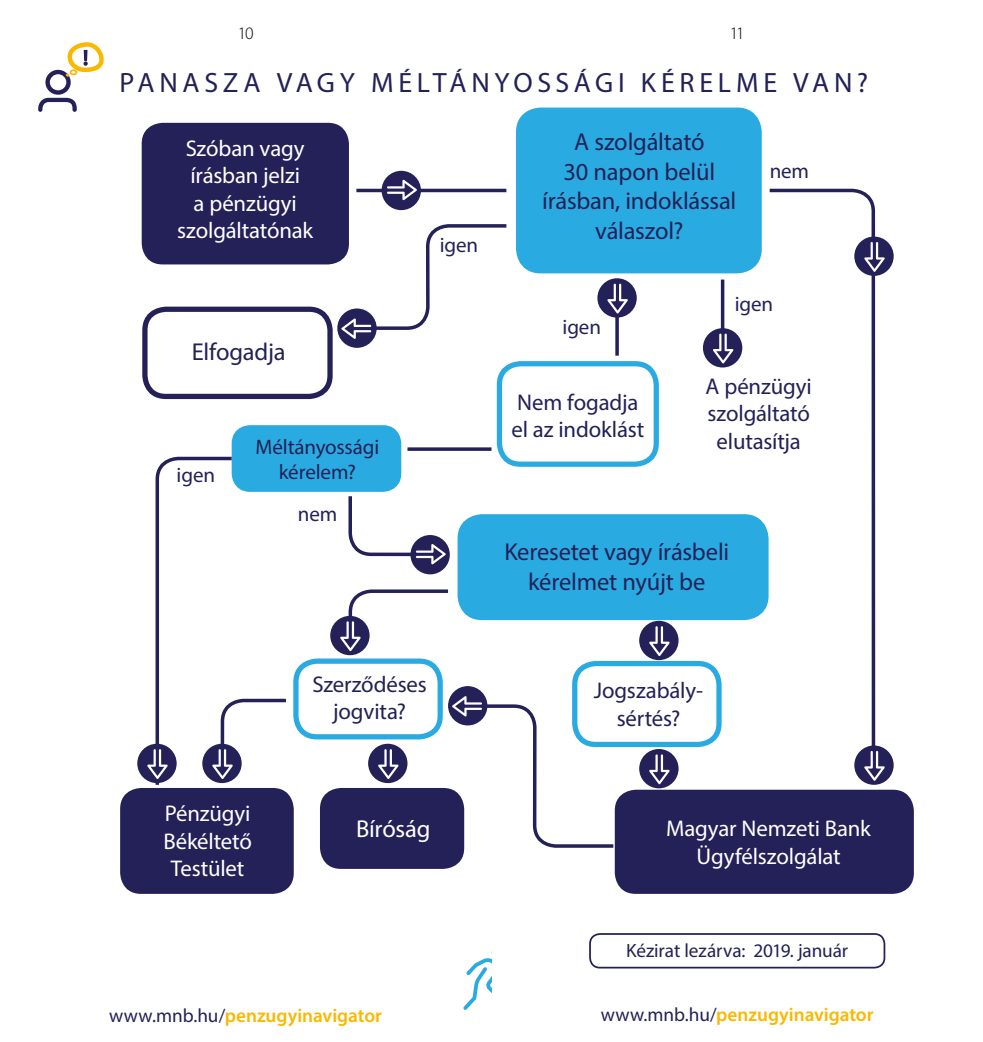
<style>
.page{position:relative;width:983px;height:1042px;background:#fff}
.page>*{position:absolute;margin:0;border:0;box-sizing:border-box;transform-origin:0 0}
.t1{font:28px "Myriad Pro";letter-spacing:.165em;color:#232157}
.t2{font:24.5px/29.4px "Myriad Pro";letter-spacing:-.01em;color:#232157;text-align:center}
.t3{font:24.5px "Myriad Pro";letter-spacing:-.01em;color:#fff}
.t4{font:22.75px/27.7px "Myriad Pro";letter-spacing:-.005em;color:#fff;text-align:center}
.t5{font:22.75px/27.3px "Myriad Pro";letter-spacing:-.005em;color:#232157}
.t6{font:21px/25.2px "Myriad Pro";letter-spacing:-.005em;color:#232157;text-align:center}
.P_vilagos{font:600 19.25px "Myriad Pro";letter-spacing:-.005em;color:#fbb800}
.t7{font:19.25px "Myriad Pro";letter-spacing:-.005em;color:#232157}
.t8{font:300 17.5px "Myriad Pro";color:#000}
.s1{font-weight:400;color:#232157}
</style>
<div class="page">
<div style="left:589px;top:933px;width:296px;height:35px;border:2px solid #232157;border-radius:10px"></div>
<div style="left:320px;top:788px;width:144px;height:81px;background:#232157;border-radius:21px"></div>
<div style="left:120px;top:788px;width:174px;height:106px;background:#232157;border-radius:21px"></div>
<div style="left:142px;top:307px;width:190px;height:92px;border:5px solid #232157;border-radius:21px"></div>
<div style="left:142px;top:123px;width:207px;height:141px;background:#232157;border-radius:21px"></div>
<div style="left:293px;top:658px;width:149px;height:81px;border:5px solid #29abe2;border-radius:21px"></div>
<hr style="left:356px;top:189px;width:150px;height:3px;background:#232157">
<svg style="left:452px;top:107px;width:164px;height:903px"></svg>
<svg style="left:346px;top:133px;width:105px;height:509px"></svg>
<div style="left:461px;top:518px;width:303px;height:98px;background:#29abe2;border-radius:21px"></div>
<div style="left:457px;top:514px;width:311px;height:106px;border:7px solid #29abe2;border-radius:21px"></div>
<div style="left:235px;top:429px;width:162px;height:59px;background:#29abe2;border-radius:15px"></div>
<div style="left:231px;top:425px;width:170px;height:67px;border:7px solid #29abe2;border-radius:15px"></div>
<div style="left:519px;top:111px;width:239px;height:159px;background:#29abe2;border-radius:21px"></div>
<div style="left:516px;top:108px;width:245px;height:165px;border:7px solid #29abe2;border-radius:21px"></div>
<div style="left:614px;top:790px;width:299px;height:104px;background:#232157;border-radius:21px"></div>
<div style="left:496px;top:361px;width:162px;height:106px;border:5px solid #29abe2;border-radius:21px"></div>
<div style="left:572px;top:661px;width:149px;height:86px;border:5px solid #29abe2;border-radius:21px"></div>
<svg style="left:720px;top:279px;width:4px;height:49px"></svg>
<hr style="left:615px;top:279px;width:3px;height:77px;background:#232157">
<svg style="left:766px;top:188px;width:110px;height:582px"></svg>
<svg style="left:38px;top:42px;width:66px;height:70px"></svg>
<div style="left:597px;top:278px;width:39px;height:40px;background:#232157;border-radius:50%"></div>
<svg style="left:607px;top:284px;width:20px;height:29px"></svg>
<div style="left:330px;top:616px;width:39px;height:39px;background:#232157;border-radius:50%"></div>
<svg style="left:340px;top:621px;width:20px;height:30px"></svg>
<div style="left:702px;top:328px;width:40px;height:39px;background:#232157;border-radius:50%"></div>
<svg style="left:713px;top:334px;width:20px;height:29px"></svg>
<div style="left:410px;top:535px;width:39px;height:39px;background:#232157;border-radius:50%"></div>
<svg style="left:346px;top:493px;width:99px;height:71px"></svg>
<div style="left:381px;top:171px;width:40px;height:39px;background:#232157;border-radius:50%"></div>
<svg style="left:387px;top:180px;width:30px;height:20px"></svg>
<div style="left:337px;top:308px;width:39px;height:40px;background:#232157;border-radius:50%"></div>
<svg style="left:341px;top:222px;width:168px;height:117px"></svg>
<div style="left:448px;top:686px;width:39px;height:39px;background:#232157;border-radius:50%"></div>
<svg style="left:452px;top:696px;width:30px;height:20px"></svg>
<div style="left:854px;top:236px;width:39px;height:40px;background:#232157;border-radius:50%"></div>
<svg style="left:864px;top:242px;width:20px;height:30px"></svg>
<div style="left:854px;top:745px;width:39px;height:40px;background:#232157;border-radius:50%"></div>
<svg style="left:864px;top:751px;width:20px;height:30px"></svg>
<div style="left:639px;top:749px;width:39px;height:39px;background:#232157;border-radius:50%"></div>
<svg style="left:649px;top:754px;width:20px;height:30px"></svg>
<div style="left:368px;top:744px;width:39px;height:39px;background:#232157;border-radius:50%"></div>
<svg style="left:378px;top:749px;width:20px;height:30px"></svg>
<div style="left:137px;top:744px;width:40px;height:39px;background:#232157;border-radius:50%"></div>
<svg style="left:147px;top:455px;width:142px;height:330px"></svg>
<div style="left:639px;top:621px;width:39px;height:39px;background:#232157;border-radius:50%"></div>
<svg style="left:649px;top:626px;width:20px;height:30px"></svg>
<p class="t8" style="left:237px;top:23px;width:18px">10</p>
<p class="t8" style="left:729px;top:23px;width:17px">11</p>
<h2 class="t1" style="left:119px;top:66px;width:749px">PANASZA VAGY MÉLTÁNYOSSÁGI KÉRELME VAN?</h2>
<p class="t4" style="left:186px;top:134px;width:120px">Szóban vagy</p>
<p class="t4" style="left:190px;top:162px;width:111px">írásban jelzi</p>
<p class="t4" style="left:193px;top:189px;width:105px">a pénzügyi</p>
<p class="t4" style="left:177px;top:216px;width:137px">szolgáltatónak</p>
<p class="t2" style="left:192px;top:337px;width:95px">Elfogadja</p>
<p class="t6" style="left:177px;top:462px;width:40px">igen</p>
<p class="t6" style="left:255px;top:434px;width:125px">Méltányossági kérelem?</p>
<p class="t6" style="left:298px;top:501px;width:41px">nem</p>
<p class="t6" style="left:439px;top:232px;width:40px">igen</p>
<p class="t2" style="left:542px;top:127px;width:196px">A szolgáltató<br>30 napon belül írásban, indoklással válaszol?</p>
<p class="t6" style="left:769px;top:158px;width:41px">nem</p>
<p class="t6" style="left:562px;top:314px;width:40px">igen</p>
<p class="t5" style="left:511px;top:388px;width:134px">Nem fogadja el az indoklást</p>
<p class="t6" style="left:734px;top:291px;width:40px">igen</p>
<p class="t5" style="left:705px;top:372px;width:108px">A pénzügyi</p>
<p class="t5" style="left:707px;top:399px;width:104px">szolgáltató</p>
<p class="t5" style="left:716px;top:427px;width:86px">elutasítja</p>
<p class="t2" style="left:504px;top:537px;width:226px">Keresetet vagy írásbeli</p>
<p class="t2" style="left:528px;top:566px;width:179px">kérelmet nyújt be</p>
<p class="t4" style="left:163px;top:799px;width:90px">Pénzügyi<br>Békéltető<br>Testület</p>
<p class="t5" style="left:312px;top:670px;width:116px">Szerződéses</p>
<p class="t5" style="left:333px;top:698px;width:75px">jogvita?</p>
<p class="t3" style="left:356px;top:814px;width:76px">Bíróság</p>
<p class="P_vilagos" style="left:109px;top:1003px;width:274px"><span class="s1">www.mnb.hu/</span>penzugyinavigator</p>
<p class="t5" style="left:593px;top:677px;width:111px;text-align:center">Jogszabály&shy;sértés?</p>
<p class="t4" style="left:666px;top:814px;width:206px">Magyar Nemzeti Bank<br>Ügyfélszolgálat</p>
<p class="t7" style="left:626px;top:939px;width:223px">Kézirat lezárva: 2019. január</p>
<p class="P_vilagos" style="left:600px;top:1002px;width:274px"><span class="s1">www.mnb.hu/</span>penzugyinavigator</p>
</div>
